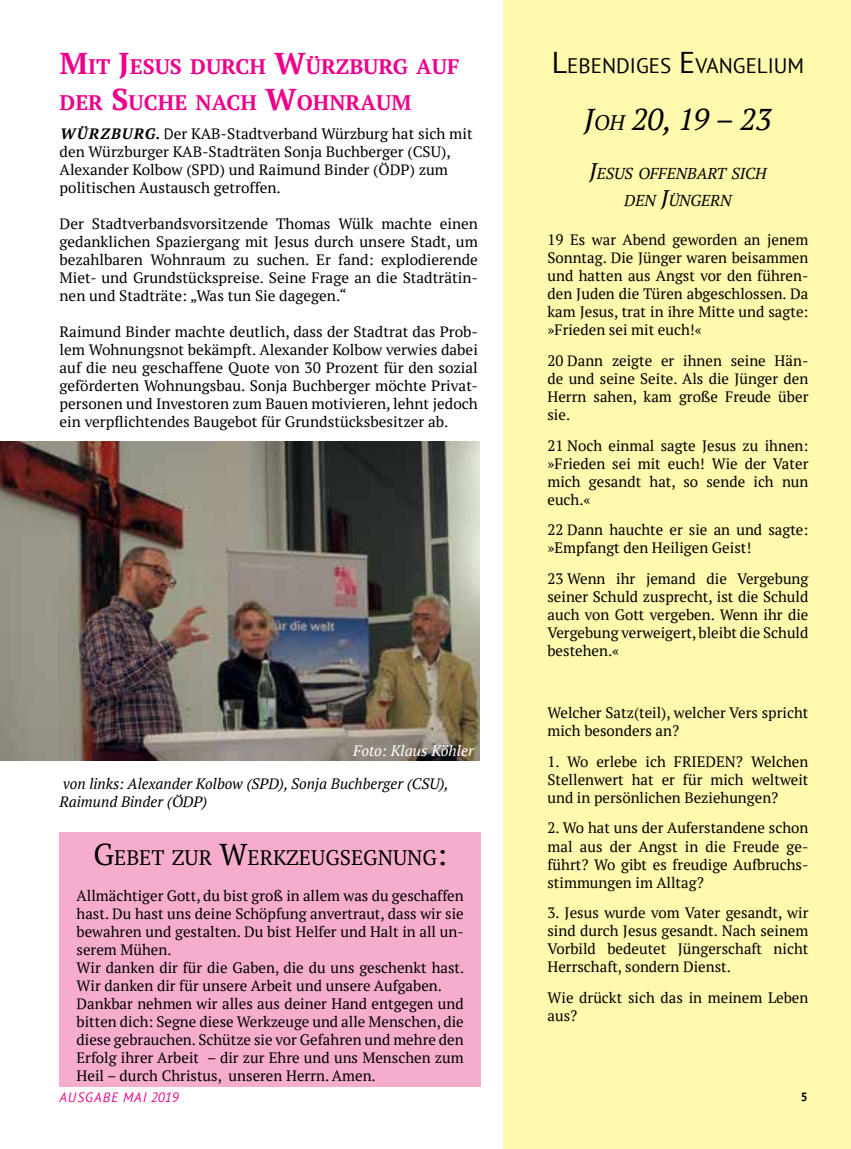
<style>
.page{position:relative;width:851px;height:1149px;background:#fff}
.page>*{position:absolute;margin:0;border:0;box-sizing:border-box;transform-origin:0 0}
.t1{font:italic 30px "PT Serif";color:#000}
.t2{font:700 21px/36px "PT Serif";color:#ec008c}
.t3{font:21px "PT Serif";color:#000}
.t4{font:21px "PT Sans";color:#000}
.t5{font:italic 15.75px/27px "PT Serif";color:#000;text-align:center}
.t6{font:15px/18px "PT Serif";color:#000;text-align:justify}
.t7{font:italic 15px/18px "PT Serif";color:#000}
.t8{font:italic 15px "PT Serif";color:#fff}
.t9{font:italic 13.5px "PT Sans";letter-spacing:.08em;color:#ec008c}
.t10{font:700 12px "PT Sans";color:#000}
.s1{font-size:30px}
.s2{font-weight:700;font-style:italic}
.s3{font-family:"PT Sans"}
.s4{font-size:21px}
.s5{font-size:22.5px}
</style>
<div class="page">
<div style="left:60px;top:831px;width:420px;height:255px;background:#f6adcd"></div>
<div style="left:503px;top:0;width:347px;height:1148px;background:#fff9ae"></div>
<img style="left:0;top:441px;width:479px;height:318px">
<h2 class="t2" style="left:60px;top:48px;width:401px"><span class="s1">M</span>IT <span class="s1">J</span>ESUS DURCH <span class="s1">W</span>ÜRZBURG AUF<br>DER <span class="s1">S</span>UCHE NACH <span class="s1">W</span>OHNRAUM</h2>
<p class="t6" style="left:60px;top:124px;width:414px;text-align:left"><span class="s2">WÜRZBURG.</span> <span class="s3">D</span>er KAB-Stadtverband Würzburg hat sich mit den Würzburger KAB-Stadträten Sonja Buchberger (CSU), Alexander Kolbow (SPD) und Raimund Binder (ÖDP) zum politischen Austausch getroffen.</p>
<p class="t6" style="left:60px;top:214px;width:420px">Der Stadtverbandsvorsitzende Thomas Wülk machte einen gedanklichen Spaziergang mit Jesus durch unsere Stadt, um bezahlbaren Wohnraum zu suchen. Er fand: explodierende Miet- und Grundstückspreise. Seine Frage an die Stadträtin&shy;nen und Stadträte: „Was tun Sie dagegen.“</p>
<p class="t6" style="left:60px;top:322px;width:420px">Raimund Binder machte deutlich, dass der Stadtrat das Prob&shy;lem Wohnungsnot bekämpft. Alexander Kolbow verwies dabei auf die neu geschaffene Quote von 30 Prozent für den sozial geförderten Wohnungsbau. Sonja Buchberger möchte Privat&shy;personen und Investoren zum Bauen motivieren, lehnt jedoch ein verpflichtendes Baugebot für Grundstücksbesitzer ab.</p>
<p class="t8" style="left:353px;top:741px;width:122px">Foto: Klaus Köhler</p>
<p class="t7" style="left:60px;top:774px;width:390px">von links: Alexander Kolbow (SPD), Sonja Buchberger (CSU),<br>Raimund Binder (ÖDP)</p>
<h2 class="t3" style="left:93px;top:843px;width:355px"><span class="s1">G</span>EBET ZUR <span class="s1">W</span>ERKZEUGSEGNUNG<span class="s1">:</span></h2>
<p class="t6" style="left:77px;top:885px;width:389px;text-align:left">Allmächtiger Gott, du bist groß in allem was du geschaffen hast. Du hast uns deine Schöpfung anvertraut, dass wir sie bewahren und gestalten. Du bist Helfer und Halt in all un&shy;serem Mühen.<br>Wir danken dir für die Gaben, die du uns geschenkt hast.<br>Wir danken dir für unsere Arbeit und unsere Aufgaben.<br>Dankbar nehmen wir alles aus deiner Hand entgegen und bitten dich: Segne diese Werkzeuge und alle Menschen, die diese gebrauchen. Schütze sie vor Gefahren und mehre den Erfolg ihrer Arbeit – dir zur Ehre und uns Menschen zum Heil – durch Christus, unseren Herrn. Amen.</p>
<p class="t9" style="left:59px;top:1087px;width:121px">AUSGABE MA I 2019</p>
<h2 class="t4" style="left:551px;top:52px;width:254px"><span class="s1">L</span>EBENDIGES <span class="s1">E</span>VANGELIUM</h2>
<h1 class="t1" style="left:584px;top:100px;width:189px">J<span class="s4">OH</span> 20, 19 – 23</h1>
<p class="t5" style="left:589px;top:159px;width:179px"><span class="s5">J</span>ESUS OFFENBART SICH<br>DEN <span class="s5">J</span>ÜNGERN</p>
<p class="t6" style="left:547px;top:230px;width:262px">19 Es war Abend geworden an jenem Sonntag. Die Jünger waren beisammen und hatten aus Angst vor den führen&shy;den Juden die Türen abgeschlossen. Da kam Jesus, trat in ihre Mitte und sagte: »Frieden sei mit euch!«</p>
<p class="t6" style="left:547px;top:351px;width:262px">20 Dann zeigte er ihnen seine Hän&shy;de und seine Seite. Als die Jünger den Herrn sahen, kam große Freude über sie.</p>
<p class="t6" style="left:547px;top:436px;width:262px">21 Noch einmal sagte Jesus zu ihnen: »Frieden sei mit euch! Wie der Vater mich gesandt hat, so sende ich nun euch.«</p>
<p class="t6" style="left:547px;top:521px;width:262px">22 Dann hauchte er sie an und sagte: »Empfangt den Heiligen Geist!</p>
<p class="t6" style="left:547px;top:569px;width:262px">23 Wenn ihr jemand die Vergebung seiner Schuld zusprecht, ist die Schuld auch von Gott vergeben. Wenn ihr die Vergebung verweigert, bleibt die Schuld bestehen.«</p>
<p class="t6" style="left:547px;top:703px;width:262px">Welcher Satz(teil), welcher Vers spricht mich besonders an?</p>
<p class="t6" style="left:547px;top:752px;width:262px">1. Wo erlebe ich FRIEDEN? Welchen Stellenwert hat er für mich weltweit und in persönlichen Beziehungen?</p>
<p class="t6" style="left:547px;top:818px;width:262px">2. Wo hat uns der Auferstandene schon mal aus der Angst in die Freude ge&shy;führt? Wo gibt es freudige Aufbruchs&shy;stimmungen im Alltag?</p>
<p class="t6" style="left:547px;top:903px;width:262px">3. Jesus wurde vom Vater gesandt, wir sind durch Jesus gesandt. Nach seinem Vorbild bedeutet Jüngerschaft nicht Herrschaft, sondern Dienst.</p>
<p class="t6" style="left:547px;top:988px;width:262px">Wie drückt sich das in meinem Leben aus?</p>
<p class="t10" style="left:800px;top:1088px;width:8px">5</p>
</div>
